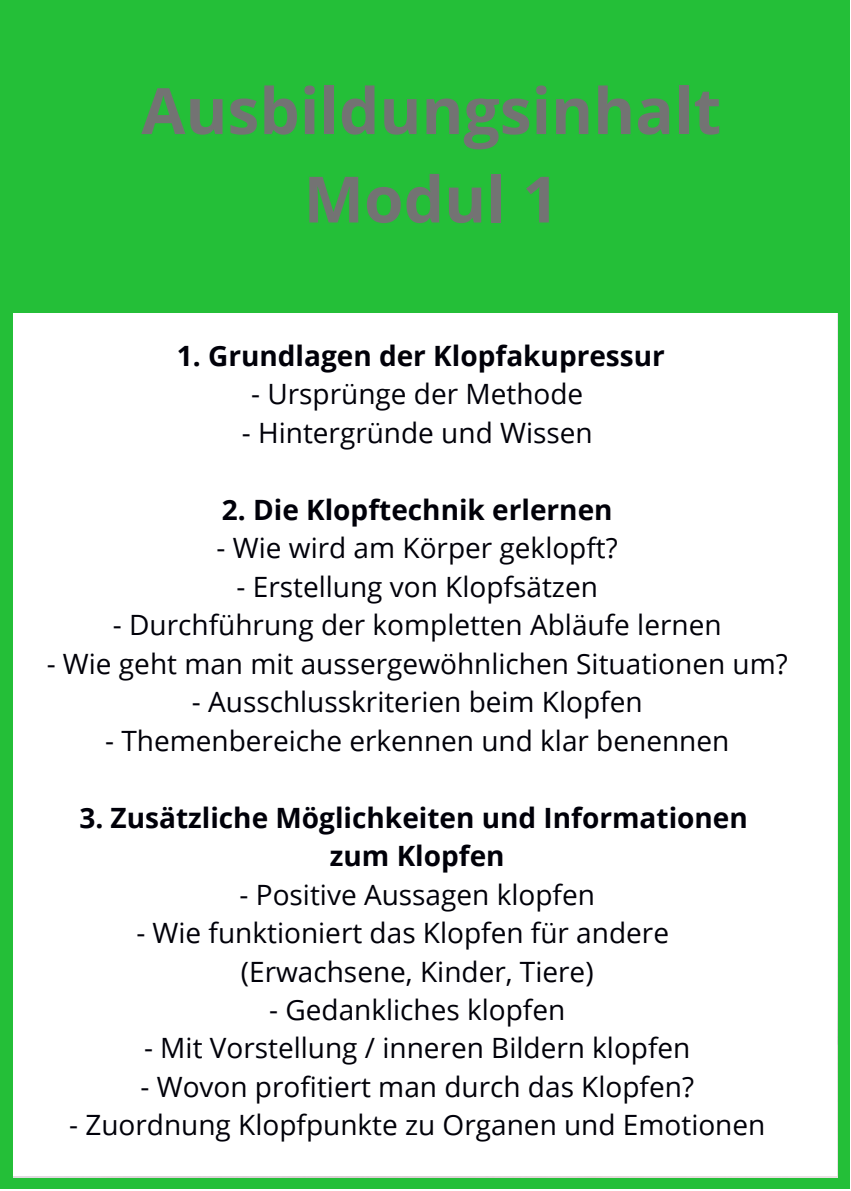
<style>
.page{position:relative;width:851px;height:1191px;background:#fff}
.page>*{position:absolute;margin:0;border:0;box-sizing:border-box;transform-origin:0 0}
.t1{font:700 64px/88.4px "Open Sans";color:#737373;text-align:center}
.t2{font:28px/38.4px "Open Sans";color:#000009}
.t3{font:700 28px/38.4px "Open Sans";color:#000009;text-align:center}
</style>
<div class="page">
<div style="left:0;top:298px;width:849px;height:891px;background:#24bf38"></div>
<div style="left:14px;top:312px;width:822px;height:864px;background:#fff"></div>
<div style="left:0;top:0;width:849px;height:312px;background:#24bf38"></div>
<h1 class="t1" style="left:141px;top:65px;width:581px">Ausbildungsinhalt<br>Modul 1</h1>
<p class="t3" style="left:177px;top:336px;width:489px">1. Grundlagen der Klopfakupressur</p>
<p class="t2" style="left:251px;top:374px;width:333px">- Ursprünge der Methode</p>
<p class="t2" style="left:242px;top:413px;width:352px">- Hintergründe und Wissen</p>
<p class="t3" style="left:222px;top:490px;width:392px">2. Die Klopftechnik erlernen</p>
<p class="t2" style="left:216px;top:528px;width:402px">- Wie wird am Körper geklopft?</p>
<p class="t2" style="left:236px;top:567px;width:362px">- Erstellung von Klopfsätzen</p>
<p class="t2" style="left:113px;top:605px;width:609px">- Durchführung der kompletten Abläufe lernen</p>
<p class="t2" style="left:47px;top:644px;width:742px">- Wie geht man mit aussergewöhnlichen Situationen um?</p>
<p class="t2" style="left:192px;top:682px;width:452px">- Ausschlusskriterien beim Klopfen</p>
<p class="t2" style="left:105px;top:721px;width:625px">- Themenbereiche erkennen und klar benennen</p>
<p class="t3" style="left:79px;top:798px;width:669px">3. Zusätzliche Möglichkeiten und Informationen zum Klopfen</p>
<p class="t2" style="left:239px;top:874px;width:356px">- Positive Aussagen klopfen</p>
<p class="t2" style="left:241px;top:913px;width:429px;text-indent:-104px">- Wie funktioniert das Klopfen für andere (Erwachsene, Kinder, Tiere)</p>
<p class="t2" style="left:269px;top:990px;width:297px">- Gedankliches klopfen</p>
<p class="t2" style="left:144px;top:1028px;width:547px">- Mit Vorstellung / inneren Bildern klopfen</p>
<p class="t2" style="left:140px;top:1067px;width:554px">- Wovon profitiert man durch das Klopfen?</p>
<p class="t2" style="left:69px;top:1105px;width:697px">- Zuordnung Klopfpunkte zu Organen und Emotionen</p>
</div>
